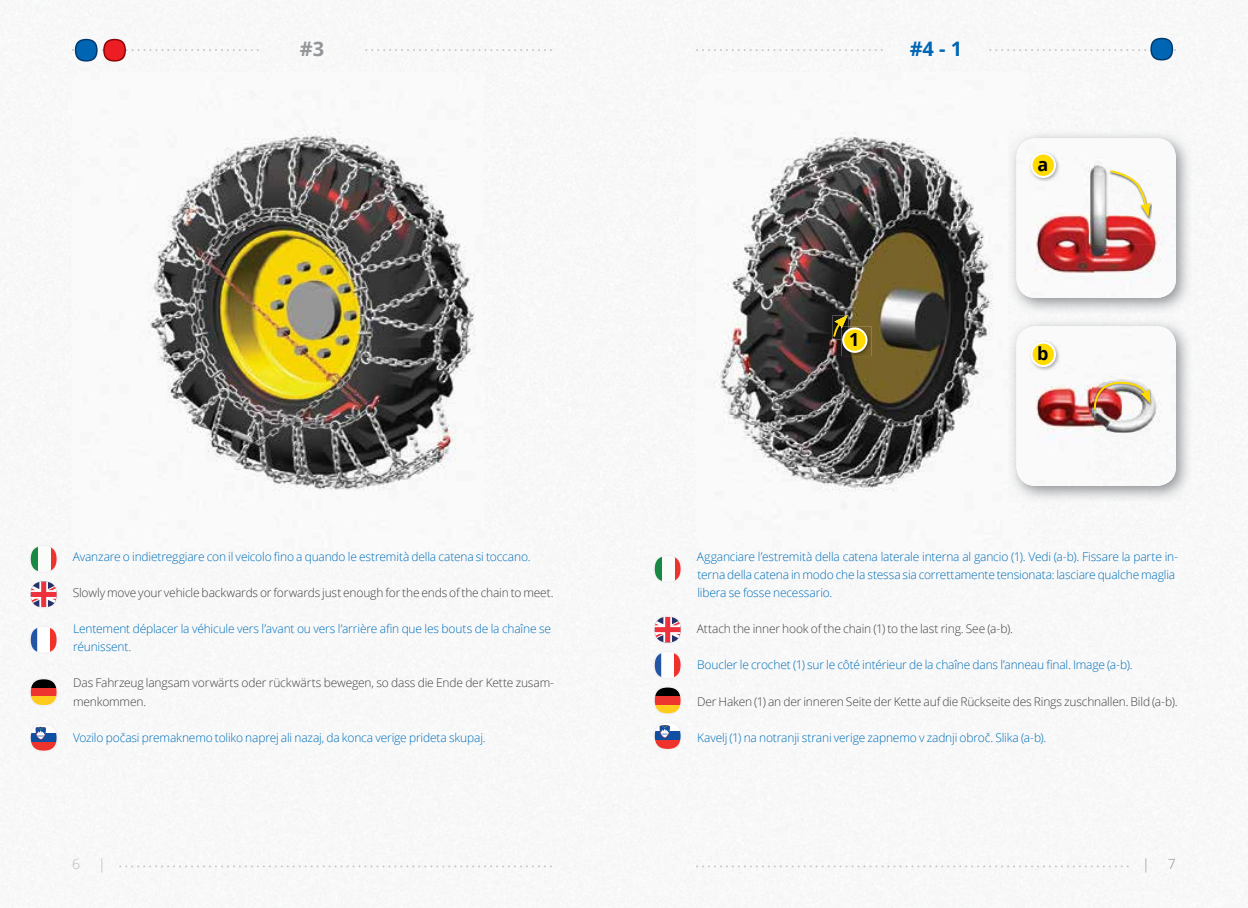
<style>
.page{position:relative;width:1248px;height:908px;background:#fff}
.page>*{position:absolute;margin:0;border:0;box-sizing:border-box;transform-origin:0 0}
.t1{font:700 20px "Open Sans";color:#0066b3}
.t2{font:700 20px "Open Sans";color:#939598}
.t3{font:700 18px "Open Sans";color:#000}
.t4{font:300 14px "Open Sans";color:#b6b8ba}
.t5{font:300 14px "Open Sans";color:#939598}
.t6{font:300 12px/18px "Open Sans";letter-spacing:-.015em;color:#006fb8}
.t7{font:300 12px/18px "Open Sans";letter-spacing:-.015em;color:#414042}
</style>
<div class="page">
<img style="left:0;top:0;width:1247px;height:907px">
<svg style="left:696px;top:49px;width:186px;height:2px"></svg>
<svg style="left:989px;top:49px;width:186px;height:2px"></svg>
<svg style="left:365px;top:49px;width:187px;height:2px"></svg>
<svg style="left:72px;top:49px;width:187px;height:2px"></svg>
<svg style="left:119px;top:865px;width:433px;height:2px"></svg>
<svg style="left:696px;top:865px;width:432px;height:2px"></svg>
<img style="left:696px;top:72px;width:331px;height:480px">
<img style="left:1027px;top:72px;width:66px;height:58px">
<img style="left:1027px;top:314px;width:66px;height:4px">
<img style="left:1027px;top:502px;width:66px;height:50px">
<img style="left:72px;top:72px;width:480px;height:480px">
<img style="left:1007px;top:318px;width:185px;height:184px">
<img style="left:1093px;top:326px;width:82px;height:159px">
<img style="left:1016px;top:326px;width:19px;height:155px">
<img style="left:1007px;top:130px;width:185px;height:184px">
<img style="left:1093px;top:138px;width:82px;height:160px">
<img style="left:1016px;top:138px;width:19px;height:157px">
<img style="left:832px;top:315px;width:1px;height:24px">
<img style="left:1109px;top:171px;width:42px;height:49px">
<svg style="left:1110px;top:170px;width:40px;height:47px"></svg>
<img style="left:1092px;top:382px;width:59px;height:30px">
<img style="left:1093px;top:381px;width:57px;height:28px">
<img style="left:841px;top:326px;width:30px;height:30px">
<svg style="left:833px;top:315px;width:34px;height:37px"></svg>
<img style="left:1029px;top:151px;width:30px;height:30px">
<svg style="left:1030px;top:152px;width:25px;height:26px"></svg>
<img style="left:1029px;top:340px;width:29px;height:30px">
<svg style="left:1030px;top:341px;width:25px;height:26px"></svg>
<svg style="left:75px;top:39px;width:23px;height:23px"></svg>
<div style="left:76px;top:40px;width:20px;height:20px;background:#0066b3;border-radius:50%"></div>
<svg style="left:103px;top:39px;width:23px;height:23px"></svg>
<div style="left:105px;top:40px;width:19px;height:20px;background:#ed1d24;border-radius:50%"></div>
<svg style="left:1150px;top:38px;width:22px;height:22px"></svg>
<div style="left:1151px;top:39px;width:20px;height:20px;background:#0066b3;border-radius:50%"></div>
<div style="left:653px;top:554px;width:28px;height:29px;background:#f1f1f2;border-radius:50%"></div>
<svg style="left:674px;top:555px;width:6px;height:26px"></svg>
<div style="left:661px;top:555px;width:13px;height:26px;background:#fafcf9"></div>
<svg style="left:654px;top:555px;width:7px;height:26px"></svg>
<div style="left:29px;top:544px;width:29px;height:29px;background:#f1f1f2;border-radius:50%"></div>
<svg style="left:50px;top:546px;width:7px;height:25px"></svg>
<div style="left:37px;top:546px;width:13px;height:25px;background:#fafcf9"></div>
<svg style="left:31px;top:546px;width:6px;height:25px"></svg>
<svg style="left:653px;top:615px;width:28px;height:28px"></svg>
<svg style="left:654px;top:616px;width:26px;height:26px"></svg>
<svg style="left:29px;top:580px;width:29px;height:28px"></svg>
<svg style="left:31px;top:581px;width:26px;height:26px"></svg>
<div style="left:653px;top:650px;width:28px;height:29px;background:#f1f1f2;border-radius:50%"></div>
<div style="left:661px;top:652px;width:13px;height:25px;background:#fff"></div>
<svg style="left:674px;top:652px;width:6px;height:25px"></svg>
<svg style="left:654px;top:652px;width:7px;height:25px"></svg>
<svg style="left:29px;top:625px;width:29px;height:28px"></svg>
<div style="left:37px;top:626px;width:13px;height:26px;background:#fff"></div>
<svg style="left:50px;top:626px;width:7px;height:26px"></svg>
<svg style="left:31px;top:626px;width:6px;height:26px"></svg>
<svg style="left:653px;top:686px;width:28px;height:28px"></svg>
<svg style="left:654px;top:687px;width:26px;height:8px"></svg>
<div style="left:654px;top:695px;width:26px;height:9px;background:#ee342e"></div>
<svg style="left:654px;top:704px;width:26px;height:9px"></svg>
<svg style="left:29px;top:677px;width:29px;height:29px"></svg>
<svg style="left:31px;top:679px;width:26px;height:8px"></svg>
<div style="left:31px;top:687px;width:26px;height:9px;background:#ee342e"></div>
<div style="left:31px;top:696px;width:26px;height:8px;background:#ffcb1c"></div>
<svg style="left:653px;top:721px;width:28px;height:28px"></svg>
<div style="left:654px;top:722px;width:26px;height:9px;background:#fff"></div>
<div style="left:654px;top:731px;width:26px;height:8px;background:#104ea2"></div>
<div style="left:654px;top:739px;width:26px;height:9px;background:#ee332d"></div>
<svg style="left:659px;top:724px;width:11px;height:13px"></svg>
<svg style="left:29px;top:723px;width:29px;height:28px"></svg>
<div style="left:31px;top:724px;width:26px;height:9px;background:#fff"></div>
<div style="left:31px;top:733px;width:26px;height:8px;background:#104ea2"></div>
<div style="left:31px;top:741px;width:26px;height:9px;background:#ee332d"></div>
<svg style="left:35px;top:726px;width:11px;height:13px"></svg>
<h1 class="t2" style="left:300px;top:34px;width:26px">#3</h1>
<h1 class="t1" style="left:909px;top:34px;width:54px">#4 - 1</h1>
<h2 class="t3" style="left:849px;top:326px;width:12px">1</h2>
<h2 class="t3" style="left:1037px;top:152px;width:12px">a</h2>
<h2 class="t3" style="left:1037px;top:341px;width:13px">b</h2>
<p class="t6" style="left:73px;top:547px;width:459px">Avanzare o indietreggiare con il veicolo fino a quando le estremità della catena si toccano.</p>
<p class="t7" style="left:73px;top:583px;width:482px">Slowly move your vehicle backwards or forwards just enough for the ends of the chain to meet.</p>
<p class="t6" style="left:73px;top:619px;width:479px">Lentement déplacer la véhicule vers l’avant ou vers l’arrière afin que les bouts de la chaîne se réunissent.</p>
<p class="t7" style="left:73px;top:673px;width:482px">Das Fahrzeug langsam vorwärts oder rückwärts bewegen, so dass die Ende der Kette zusam&shy;menkommen.</p>
<p class="t6" style="left:73px;top:727px;width:414px">Vozilo počasi premaknemo toliko naprej ali nazaj, da konca verige prideta skupaj.</p>
<p class="t6" style="left:696px;top:547px;width:483px">Agganciare l’estremità della catena laterale interna al gancio (1). Vedi (a-b). Fissare la parte in&shy;terna della catena in modo che la stessa sia correttamente tensionata: lasciare qualche maglia libera se fosse necessario.</p>
<p class="t7" style="left:696px;top:619px;width:317px">Attach the inner hook of the chain (1) to the last ring. See (a-b).</p>
<p class="t6" style="left:697px;top:655px;width:437px">Boucler le crochet (1) sur le côté intérieur de la chaîne dans l’anneau final. Image (a-b).</p>
<p class="t7" style="left:697px;top:691px;width:482px">Der Haken (1) an der inneren Seite der Kette auf die Rückseite des Rings zuschnallen. Bild (a-b).</p>
<p class="t6" style="left:697px;top:727px;width:351px">Kavelj (1) na notranji strani verige zapnemo v zadnji obroč. Slika (a-b).</p>
<p class="t4" style="left:72px;top:853px;width:9px">6</p>
<p class="t4" style="left:98px;top:853px;width:9px">|</p>
<p class="t5" style="left:1142px;top:853px;width:9px">|</p>
<p class="t5" style="left:1167px;top:853px;width:9px">7</p>
</div>
